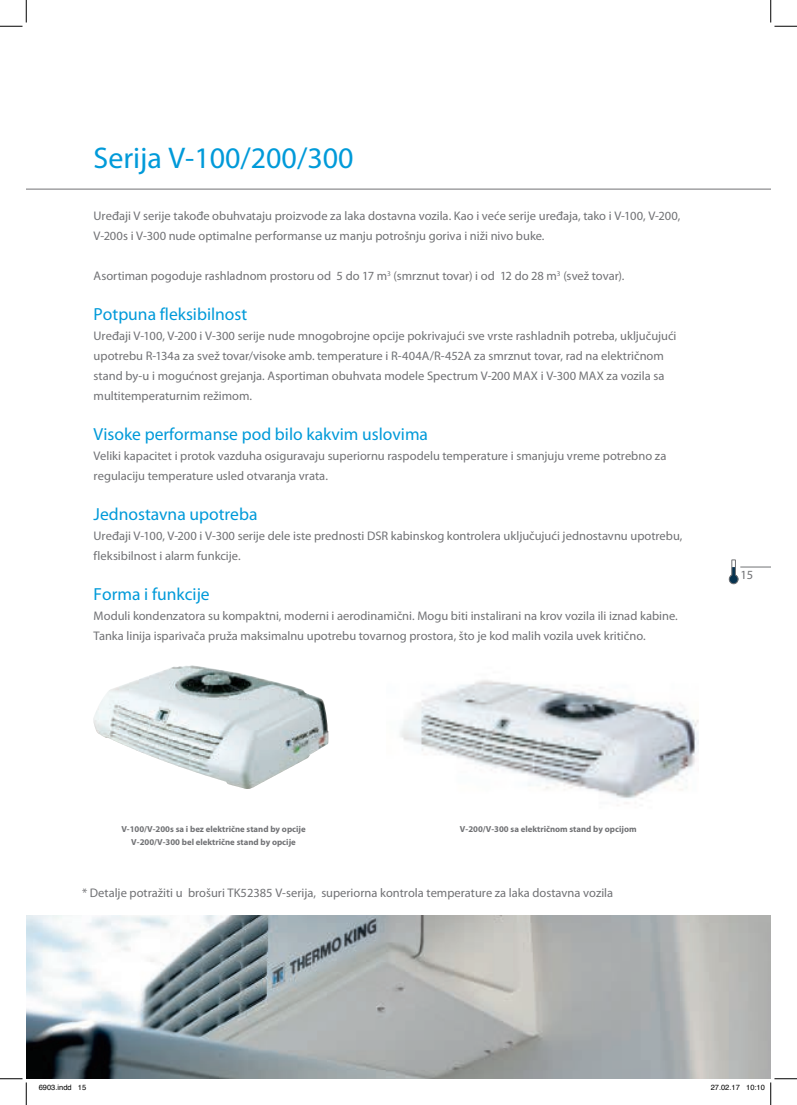
<style>
.page{position:relative;width:797px;height:1105px;background:#fff}
.page>*{position:absolute;margin:0;border:0;box-sizing:border-box;transform-origin:0 0}
.t1{font:30px "Myriad Pro";color:#009ad9}
.t2{font:17.5px "Myriad Pro";color:#009ad9}
.t3{font:12.5px/20px "Myriad Pro";color:#717275}
.t4{font:700 8.75px/12.5px "Myriad Pro";color:#717275;text-align:center}
.t5{font:7.5px "Helvetica";color:#000}
</style>
<div class="page">
<img style="left:93px;top:665px;width:235px;height:124px">
<img style="left:400px;top:680px;width:298px;height:124px">
<svg style="left:728px;top:559px;width:10px;height:25px"></svg>
<hr style="left:740px;top:567px;width:30px;height:1px;background:#717275">
<hr style="left:26px;top:189px;width:744px;height:1px;background:#717275">
<img style="left:26px;top:915px;width:744px;height:164px">
<svg style="left:0;top:0;width:27px;height:27px"></svg>
<svg style="left:0;top:1078px;width:27px;height:27px"></svg>
<svg style="left:770px;top:0;width:27px;height:27px"></svg>
<svg style="left:746px;top:1078px;width:51px;height:27px"></svg>
<h1 class="t1" style="left:94px;top:142px;width:261px">Serija V-100/200/300</h1>
<p class="t3" style="left:94px;top:206px;width:588px">Uređaji V serije takođe obuhvataju proizvode za laka dostavna vozila. Kao i veće serije uređaja, tako i V-100, V-200,<br>V-200s i V-300 nude optimalne performanse uz manju potrošnju goriva i niži nivo buke.</p>
<p class="t3" style="left:94px;top:266px;width:532px">Asortiman pogoduje rashladnom prostoru od 5 do 17 m<sup>3</sup> (smrznut tovar) i od 12 do 28 m<sup>3</sup> (svež tovar).</p>
<h2 class="t2" style="left:94px;top:304px;width:155px">Potpuna fleksibilnost</h2>
<p class="t3" style="left:94px;top:326px;width:584px">Uređaji V-100, V-200 i V-300 serije nude mnogobrojne opcije pokrivajući sve vrste rashladnih potreba, uključujući upotrebu R-134a za svež tovar/visoke amb. temperature i R-404A/R-452A za smrznut tovar, rad na električnom stand by-u i mogućnost grejanja. Asportiman obuhvata modele Spectrum V-200 MAX i V-300 MAX za vozila sa multitemperaturnim režimom.</p>
<h2 class="t2" style="left:94px;top:424px;width:336px">Visoke performanse pod bilo kakvim uslovima</h2>
<p class="t3" style="left:94px;top:446px;width:574px">Veliki kapacitet i protok vazduha osiguravaju superiornu raspodelu temperature i smanjuju vreme potrebno za regulaciju temperature usled otvaranja vrata.</p>
<h2 class="t2" style="left:94px;top:504px;width:165px">Jednostavna upotreba</h2>
<p class="t3" style="left:94px;top:526px;width:590px">Uređaji V-100, V-200 i V-300 serije dele iste prednosti DSR kabinskog kontrolera uključujući jednostavnu upotrebu, fleksibilnost i alarm funkcije.</p>
<h2 class="t2" style="left:94px;top:584px;width:118px">Forma i funkcije</h2>
<p class="t3" style="left:94px;top:606px;width:585px">Moduli kondenzatora su kompaktni, moderni i aerodinamični. Mogu biti instalirani na krov vozila ili iznad kabine.<br>Tanka linija isparivača pruža maksimalnu upotrebu tovarnog prostora, što je kod malih vozila uvek kritično.</p>
<p class="t3" style="left:740px;top:565px;width:14px">15</p>
<p class="t4" style="left:121px;top:823px;width:186px">V-100/V-200s sa i bez električne stand by opcije<br>V-200/V-300 bel električne stand by opcije</p>
<p class="t4" style="left:460px;top:823px;width:178px">V-200/V-300 sa električnom stand by opcijom</p>
<p class="t3" style="left:82px;top:883px;width:532px">* Detalje potražiti u brošuri TK52385 V-serija, superiorna kontrola temperature za laka dostavna vozila</p>
<p class="t5" style="left:39px;top:1081px;width:49px">6903.indd 15</p>
<p class="t5" style="left:710px;top:1081px;width:56px">27.02.17 10:10</p>
</div>
